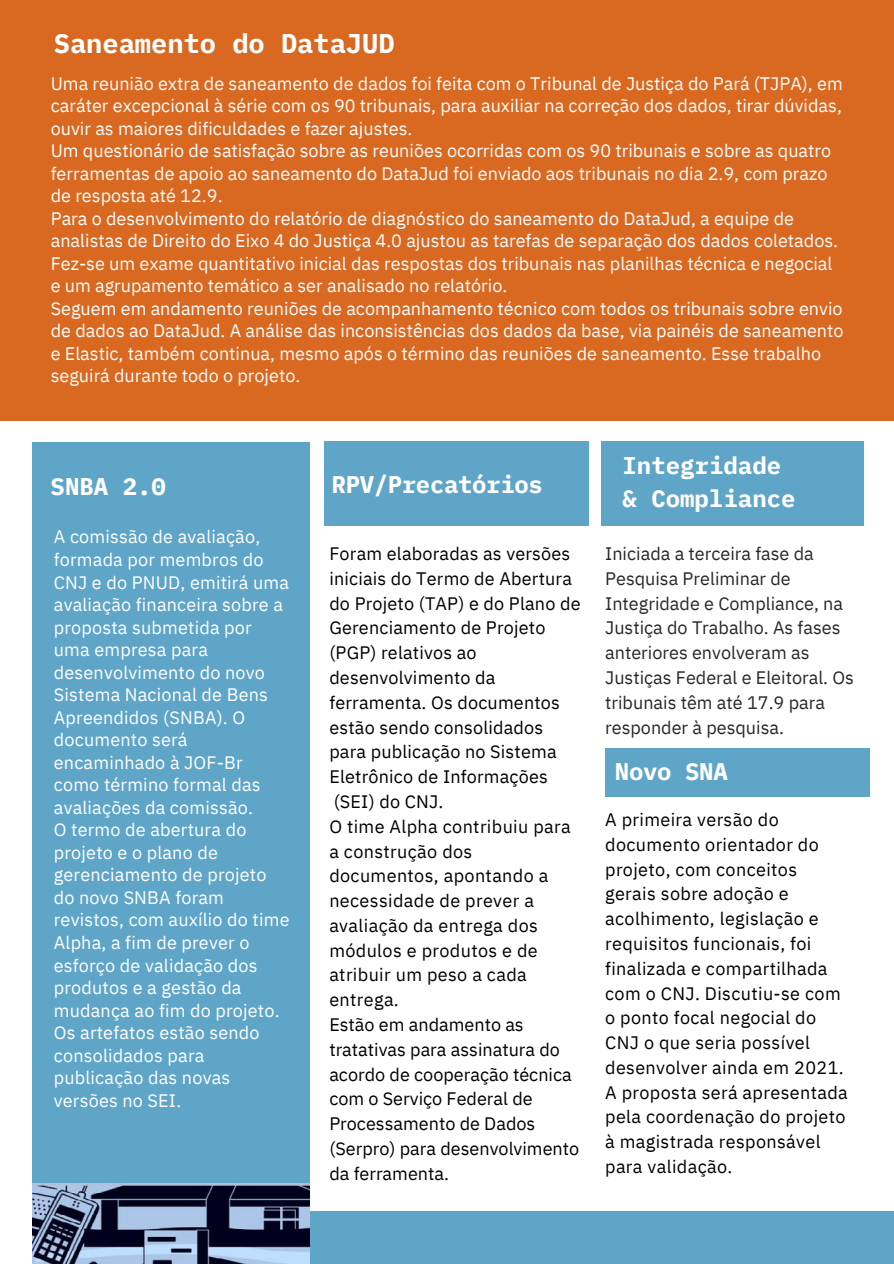
<style>
.page{position:relative;width:894px;height:1264px;background:#fff}
.page>*{position:absolute;margin:0;border:0;box-sizing:border-box;transform-origin:0 0}
.t1{font:700 27px "IBM Plex Mono";color:#fff}
.t2{font:700 24px/32.7px "IBM Plex Mono";color:#fff}
.t3{font:18px/22.5px "IBM Plex Sans";color:#fff}
.t4{font:18px/24.8px "IBM Plex Sans";letter-spacing:.02em;color:#000}
.t5{font:18px/24.8px "IBM Plex Sans";color:#282828}
</style>
<div class="page">
<div style="left:0;top:0;width:893px;height:420px;background:#d96820"></div>
<div style="left:32px;top:441px;width:277px;height:822px;background:#5fa5c8"></div>
<div style="left:601px;top:441px;width:262px;height:85px;background:#5fa5c8"></div>
<div style="left:324px;top:441px;width:264px;height:85px;background:#5fa5c8"></div>
<div style="left:605px;top:748px;width:264px;height:48px;background:#5fa5c8"></div>
<img style="left:32px;top:1183px;width:277px;height:80px">
<div style="left:310px;top:1210px;width:583px;height:53px;background:#5fa5c8"></div>
<h1 class="t1" style="left:54px;top:25px;width:342px">Saneamento do DataJUD</h1>
<p class="t3" style="left:51px;top:71px;width:794px">Uma reunião extra de saneamento de dados foi feita com o Tribunal de Justiça do Pará (TJPA), em caráter excepcional à série com os 90 tribunais, para auxiliar na correção dos dados, tirar dúvidas, ouvir as maiores dificuldades e fazer ajustes.<br>Um questionário de satisfação sobre as reuniões ocorridas com os 90 tribunais e sobre as quatro ferramentas de apoio ao saneamento do DataJud foi enviado aos tribunais no dia 2.9, com prazo de resposta até 12.9.<br>Para o desenvolvimento do relatório de diagnóstico do saneamento do DataJud, a equipe de analistas de Direito do Eixo 4 do Justiça 4.0 ajustou as tarefas de separação dos dados coletados.<br>Fez-se um exame quantitativo inicial das respostas dos tribunais nas planilhas técnica e negocial e um agrupamento temático a ser analisado no relatório.<br>Seguem em andamento reuniões de acompanhamento técnico com todos os tribunais sobre envio de dados ao DataJud. A análise das inconsistências dos dados da base, via painéis de saneamento e Elastic, também continua, mesmo após o término das reuniões de saneamento. Esse trabalho seguirá durante todo o projeto.</p>
<h2 class="t2" style="left:51px;top:469px;width:117px">SNBA 2.0</h2>
<p class="t3" style="left:54px;top:525px;width:237px">A comissão de avaliação, formada por membros do<br>CNJ e do PNUD, emitirá uma avaliação financeira sobre a proposta submetida por uma empresa para desenvolvimento do novo<br>Sistema Nacional de Bens<br>Apreendidos (SNBA). O documento será encaminhado à JOF-Br como término formal das avaliações da comissão.<br>O termo de abertura do projeto e o plano de gerenciamento de projeto do novo SNBA foram revistos, com auxílio do time<br>Alpha, a fim de prever o esforço de validação dos produtos e a gestão da mudança ao fim do projeto.<br>Os artefatos estão sendo consolidados para publicação das novas versões no SEI.</p>
<h2 class="t2" style="left:331px;top:467px;width:213px">RPV/Precatórios</h2>
<p class="t4" style="left:329px;top:541px;width:253px">Foram elaboradas as versões iniciais do Termo de Abertura do Projeto (TAP) e do Plano de<br>Gerenciamento de Projeto (PGP) relativos ao desenvolvimento da ferramenta. Os documentos estão sendo consolidados para publicação no Sistema<br>Eletrônico de Informações (SEI) do CNJ.<br>O time Alpha contribuiu para a construção dos documentos, apontando a necessidade de prever a avaliação da entrega dos módulos e produtos e de atribuir um peso a cada entrega.<br>Estão em andamento as tratativas para assinatura do acordo de cooperação técnica com o Serviço Federal de<br>Processamento de Dados (Serpro) para desenvolvimento da ferramenta.</p>
<h2 class="t2" style="left:622px;top:449px;width:174px">Integridade &amp; Compliance</h2>
<p class="t5" style="left:605px;top:541px;width:250px">Iniciada a terceira fase da<br>Pesquisa Preliminar de<br>Integridade e Compliance, na<br>Justiça do Trabalho. As fases anteriores envolveram as<br>Justiças Federal e Eleitoral. Os tribunais têm até 17.9 para responder à pesquisa.</p>
<h2 class="t2" style="left:614px;top:754px;width:114px">Novo SNA</h2>
<p class="t4" style="left:605px;top:807px;width:244px">A primeira versão do documento orientador do projeto, com conceitos gerais sobre adoção e acolhimento, legislação e requisitos funcionais, foi finalizada e compartilhada com o CNJ. Discutiu-se com o ponto focal negocial do<br>CNJ o que seria possível desenvolver ainda em 2021.<br>A proposta será apresentada pela coordenação do projeto à magistrada responsável para validação.</p>
</div>
